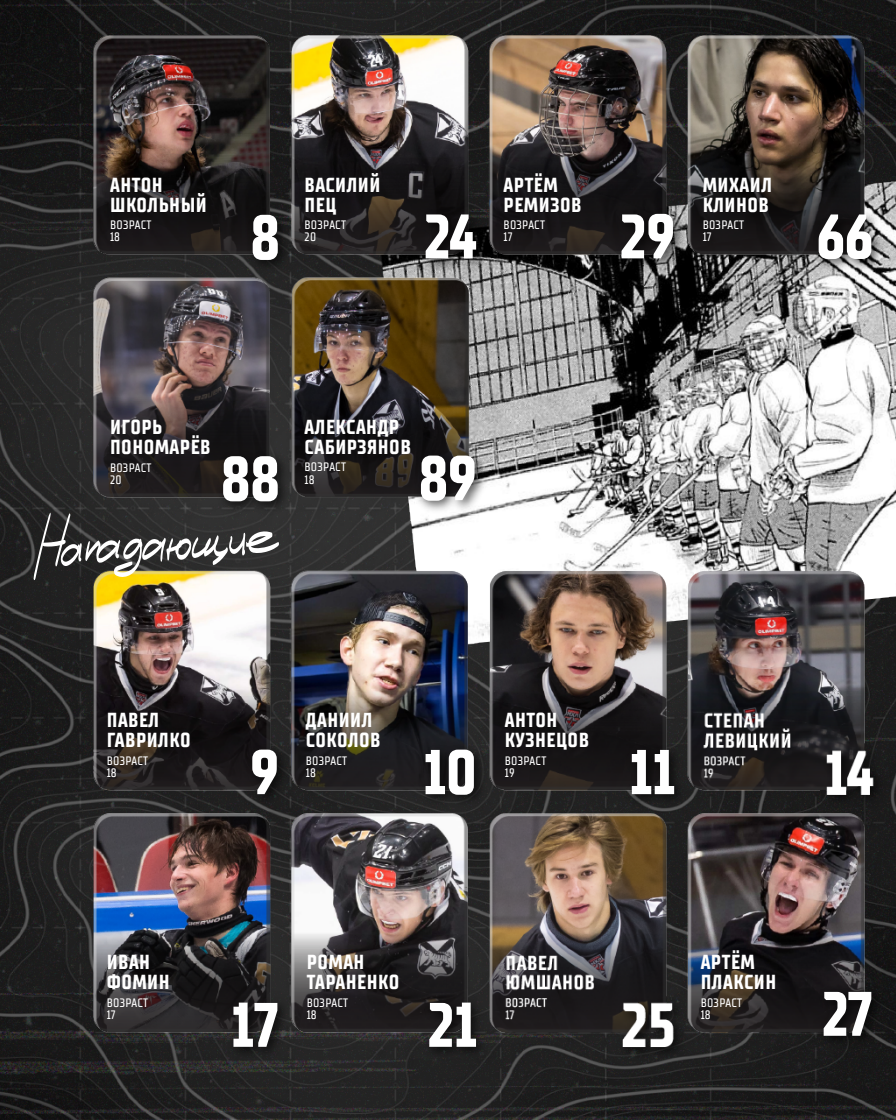
<style>
.page{position:relative;width:896px;height:1120px;background:#fff}
.page>*{position:absolute;margin:0;border:0;box-sizing:border-box;transform-origin:0 0}
.t1{font:700 condensed 62.74px "TT Supermolot Neue";letter-spacing:-.01em;color:#fff}
.t2{font:700 condensed 20.3px/19.9px "TT Supermolot Neue";letter-spacing:.025em;color:#fff}
.t3{font:500 condensed 12.25px/12.2px "TT Supermolot Neue";letter-spacing:.015em;color:#fff}
</style>
<div class="page">
<img style="left:0;top:0;width:896px;height:1120px">
<img style="left:94px;top:35px;width:797px;height:1047px">
<svg style="left:34px;top:512px;width:245px;height:68px;background:#605e54"></svg>
<img style="left:409px;top:437px;width:84px;height:98px">
<img style="left:221px;top:984px;width:74px;height:98px">
<img style="left:414px;top:195px;width:79px;height:98px">
<img style="left:806px;top:195px;width:84px;height:98px">
<img style="left:620px;top:731px;width:72px;height:98px">
<img style="left:812px;top:973px;width:77px;height:98px">
<img style="left:413px;top:731px;width:81px;height:98px">
<img style="left:240px;top:731px;width:55px;height:98px">
<img style="left:240px;top:196px;width:57px;height:98px">
<img style="left:211px;top:438px;width:86px;height:98px">
<img style="left:610px;top:195px;width:81px;height:98px">
<img style="left:418px;top:984px;width:76px;height:98px">
<p class="t2" style="left:110px;top:175px;width:98px">АНТОН<br>ШКОЛЬНЫЙ</p>
<p class="t3" style="left:110px;top:219px;width:43px">ВОЗРАСТ<br>18</p>
<h1 class="t1" style="left:250px;top:200px;width:32px">8</h1>
<p class="t2" style="left:305px;top:175px;width:77px">ВАСИЛИЙ<br>ПЕЦ</p>
<p class="t3" style="left:305px;top:219px;width:43px">ВОЗРАСТ<br>20</p>
<h1 class="t1" style="left:424px;top:199px;width:54px">24</h1>
<p class="t2" style="left:504px;top:175px;width:79px">АРТЁМ<br>РЕМИЗОВ</p>
<p class="t3" style="left:504px;top:219px;width:43px">ВОЗРАСТ<br>17</p>
<h1 class="t1" style="left:620px;top:199px;width:57px">29</h1>
<p class="t2" style="left:703px;top:175px;width:71px">МИХАИЛ<br>КЛИНОВ</p>
<p class="t3" style="left:703px;top:219px;width:43px">ВОЗРАСТ<br>17</p>
<h1 class="t1" style="left:816px;top:199px;width:59px">66</h1>
<p class="t2" style="left:110px;top:417px;width:102px">ИГОРЬ<br>ПОНОМАРЁВ</p>
<p class="t3" style="left:110px;top:461px;width:43px">ВОЗРАСТ<br>20</p>
<h1 class="t1" style="left:221px;top:441px;width:61px">88</h1>
<p class="t2" style="left:305px;top:417px;width:108px">АЛЕКСАНДР<br>САБИРЗЯНОВ</p>
<p class="t3" style="left:305px;top:461px;width:43px">ВОЗРАСТ<br>18</p>
<h1 class="t1" style="left:418px;top:441px;width:60px">89</h1>
<p class="t2" style="left:107px;top:710px;width:85px">ПАВЕЛ<br>ГАВРИЛКО</p>
<p class="t3" style="left:107px;top:754px;width:43px">ВОЗРАСТ<br>18</p>
<h1 class="t1" style="left:250px;top:735px;width:30px">9</h1>
<p class="t2" style="left:306px;top:710px;width:76px">ДАНИИЛ<br>СОКОЛОВ</p>
<p class="t3" style="left:306px;top:754px;width:43px">ВОЗРАСТ<br>18</p>
<h1 class="t1" style="left:423px;top:735px;width:56px">10</h1>
<p class="t2" style="left:505px;top:710px;width:86px">АНТОН<br>КУЗНЕЦОВ</p>
<p class="t3" style="left:505px;top:754px;width:43px">ВОЗРАСТ<br>19</p>
<h1 class="t1" style="left:629px;top:735px;width:48px">11</h1>
<p class="t2" style="left:107px;top:952px;width:64px">ИВАН<br>ФОМИН</p>
<p class="t3" style="left:107px;top:997px;width:43px">ВОЗРАСТ<br>17</p>
<h1 class="t1" style="left:231px;top:988px;width:49px">17</h1>
<p class="t2" style="left:307px;top:952px;width:94px">РОМАН<br>ТАРАНЕНКО</p>
<p class="t3" style="left:307px;top:997px;width:43px">ВОЗРАСТ<br>18</p>
<h1 class="t1" style="left:428px;top:988px;width:51px">21</h1>
<p class="t2" style="left:701px;top:952px;width:77px">АРТЁМ<br>ПЛАКСИН</p>
<p class="t3" style="left:701px;top:997px;width:43px">ВОЗРАСТ<br>18</p>
<h1 class="t1" style="left:822px;top:977px;width:52px">27</h1>
</div>
